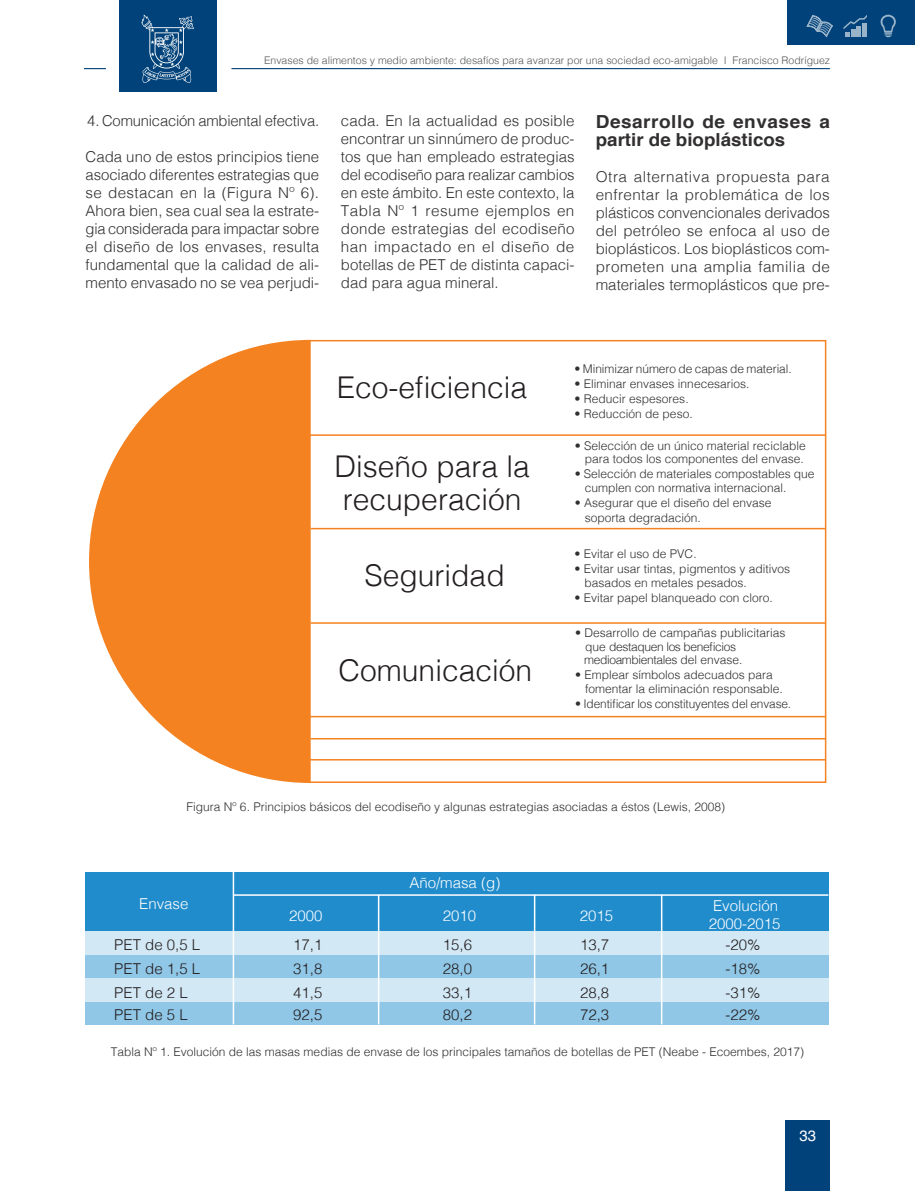
<style>
.page{position:relative;width:915px;height:1191px;background:#fff}
.page>*{position:absolute;margin:0;border:0;box-sizing:border-box;transform-origin:0 0}
.Titulo{font:300 30px/33px "Helvetica";color:#231f20}
.Subtitulos{font:700 18px/18px "Helvetica";color:#312f30;scale:1.06 1}
.contenidos{font:300 15px/18px "Helvetica";color:#312f30;text-align:justify}
.contenidos-2{font:300 15px "Helvetica";color:#231f20}
.contenidos-3{font:300 15px "Helvetica";color:#fff}
.t1{font:15px "Helvetica";color:#fff}
.Pie_de_Foto{font:300 12px "Helvetica";color:#312f30}
.Pie_de_Foto-2{font:300 12px "Helvetica";letter-spacing:-.03em;color:#312f30}
.Encabezado_texto{font:300 10.5px "Helvetica";color:#57585a}
</style>
<div class="page">
<hr style="left:231px;top:68px;width:598px;height:1px;background:#004279">
<svg style="left:84px;top:68px;width:22px;height:1px"></svg>
<div style="left:785px;top:1120px;width:44px;height:71px;background:#004279"></div>
<div style="left:119px;top:0;width:97px;height:91px;background:#004279"></div>
<div style="left:787px;top:0;width:127px;height:45px;background:#004279"></div>
<svg style="left:880px;top:15px;width:15px;height:22px"></svg>
<svg style="left:843px;top:16px;width:23px;height:21px"></svg>
<svg style="left:806px;top:15px;width:26px;height:23px"></svg>
<svg style="left:141px;top:15px;width:53px;height:68px"></svg>
<svg style="left:89px;top:340px;width:219px;height:443px;fill:#f58220"></svg>
<div style="left:86px;top:1001px;width:742px;height:23px;background:#90c6e6"></div>
<div style="left:86px;top:954px;width:742px;height:24px;background:#90c6e6"></div>
<div style="left:86px;top:871px;width:742px;height:50px;background:#218ccc"></div>
<div style="left:86px;top:978px;width:742px;height:23px;background:#d3e8f5"></div>
<div style="left:86px;top:873px;width:742px;height:58px;background:#218ccc"></div>
<div style="left:86px;top:931px;width:742px;height:23px;background:#d3e8f5"></div>
<hr style="left:232px;top:871px;width:2px;height:153px;background:#fff">
<hr style="left:233px;top:894px;width:595px;height:1px;background:#fff">
<hr style="left:378px;top:894px;width:1px;height:130px;background:#fff">
<hr style="left:533px;top:894px;width:2px;height:130px;background:#fff">
<hr style="left:660px;top:894px;width:2px;height:130px;background:#fff">
<div style="left:308px;top:340px;width:518px;height:443px;border:2px solid #f58220"></div>
<hr style="left:310px;top:434px;width:515px;height:2px;background:#f58220">
<hr style="left:310px;top:528px;width:515px;height:1px;background:#f58220">
<hr style="left:310px;top:622px;width:515px;height:2px;background:#f58220">
<hr style="left:310px;top:716px;width:515px;height:1px;background:#f58220">
<hr style="left:310px;top:738px;width:515px;height:1px;background:#f58220">
<hr style="left:310px;top:759px;width:515px;height:1px;background:#f58220">
<p class="Encabezado_texto" style="left:264px;top:51px;width:567px">Envases de alimentos y medio ambiente: desafíos para avanzar por una sociedad eco-amigable I Francisco Rodríguez</p>
<p class="contenidos" style="left:87px;top:110px;width:233px">4. Comunicación ambiental efectiva.</p>
<p class="contenidos" style="left:86px;top:146px;width:235px">Cada uno de estos principios tiene asociado diferentes estrategias que se destacan en la (Figura Nº 6).<br>Ahora bien, sea cual sea la estrate&shy;gia considerada para impactar sobre el diseño de los envases, resulta fundamental que la calidad de ali&shy;mento envasado no se vea perjudi-</p>
<p class="contenidos" style="left:341px;top:110px;width:235px">cada. En la actualidad es posible encontrar un sinnúmero de produc&shy;tos que han empleado estrategias del ecodiseño para realizar cambios en este ámbito. En este contexto, la Tabla Nº 1 resume ejemplos en donde estrategias del ecodiseño han impactado en el diseño de botellas de PET de distinta capaci&shy;dad para agua mineral.</p>
<p class="Subtitulos" style="left:595px;top:113px;width:222px">Desarrollo de envases a partir de bioplásticos</p>
<p class="contenidos" style="left:595px;top:167px;width:235px">Otra alternativa propuesta para enfrentar la problemática de los plásticos convencionales derivados del petróleo se enfoca al uso de bioplásticos. Los bioplásticos com&shy;prometen una amplia familia de materiales termoplásticos que pre-</p>
<p class="Titulo" style="left:337px;top:369px;width:192px">Eco-eficiencia</p>
<p class="Titulo" style="left:334px;top:447px;width:197px">Diseño para la recuperación</p>
<p class="Titulo" style="left:364px;top:557px;width:142px">Seguridad</p>
<p class="Titulo" style="left:338px;top:651px;width:195px">Comunicación</p>
<p class="Pie_de_Foto" style="left:574px;top:358px;width:218px">• Minimizar número de capas de material.</p>
<p class="Pie_de_Foto" style="left:574px;top:373px;width:176px">• Eliminar envases innecesarios.</p>
<p class="Pie_de_Foto" style="left:574px;top:388px;width:116px">• Reducir espesores.</p>
<p class="Pie_de_Foto" style="left:574px;top:403px;width:120px">• Reducción de peso.</p>
<p class="Pie_de_Foto" style="left:574px;top:435px;width:232px">• Selección de un único material reciclable</p>
<p class="Pie_de_Foto" style="left:584px;top:449px;width:220px">para todos los componentes del envase.</p>
<p class="Pie_de_Foto" style="left:574px;top:464px;width:241px">• Selección de materiales compostables que</p>
<p class="Pie_de_Foto" style="left:584px;top:477px;width:203px">cumplen con normativa internacional.</p>
<p class="Pie_de_Foto" style="left:574px;top:492px;width:198px">• Asegurar que el diseño del envase</p>
<p class="Pie_de_Foto" style="left:584px;top:507px;width:118px">soporta degradación.</p>
<p class="Pie_de_Foto" style="left:574px;top:544px;width:124px">• Evitar el uso de PVC.</p>
<p class="Pie_de_Foto" style="left:574px;top:559px;width:217px">• Evitar usar tintas, pigmentos y aditivos</p>
<p class="Pie_de_Foto" style="left:584px;top:572px;width:164px">basados en metales pesados.</p>
<p class="Pie_de_Foto" style="left:574px;top:587px;width:200px">• Evitar papel blanqueado con cloro.</p>
<p class="Pie_de_Foto" style="left:575px;top:623px;width:212px">• Desarrollo de campañas publicitarias</p>
<p class="Pie_de_Foto-2" style="left:585px;top:636px;width:152px">que destaquen los beneficios</p>
<p class="Pie_de_Foto-2" style="left:584px;top:650px;width:160px">medioambientales del envase.</p>
<p class="Pie_de_Foto" style="left:575px;top:665px;width:199px">• Emplear símbolos adecuados para</p>
<p class="Pie_de_Foto" style="left:585px;top:678px;width:199px">fomentar la eliminación responsable.</p>
<p class="Pie_de_Foto" style="left:575px;top:693px;width:217px">• Identificar los constituyentes del envase.</p>
<p class="Pie_de_Foto" style="left:186px;top:797px;width:540px">Figura Nº 6. Principios básicos del ecodiseño y algunas estrategias asociadas a éstos (Lewis, 2008)</p>
<p class="contenidos-3" style="left:139px;top:891px;width:51px">Envase</p>
<p class="contenidos-3" style="left:409px;top:870px;width:92px">Año/masa (g)</p>
<p class="contenidos-3" style="left:289px;top:903px;width:35px">2000</p>
<p class="contenidos-3" style="left:442px;top:903px;width:35px">2010</p>
<p class="contenidos-3" style="left:579px;top:903px;width:35px">2015</p>
<p class="contenidos-3" style="left:712px;top:892px;width:67px">Evolución</p>
<p class="contenidos-3" style="left:708px;top:910px;width:73px">2000-2015</p>
<p class="contenidos-2" style="left:114px;top:931px;width:87px">PET de 0,5 L</p>
<p class="contenidos-2" style="left:293px;top:931px;width:31px">17,1</p>
<p class="contenidos-2" style="left:442px;top:931px;width:31px">15,6</p>
<p class="contenidos-2" style="left:580px;top:931px;width:31px">13,7</p>
<p class="contenidos-2" style="left:725px;top:931px;width:37px">-20%</p>
<p class="contenidos-2" style="left:114px;top:955px;width:87px">PET de 1,5 L</p>
<p class="contenidos-2" style="left:293px;top:955px;width:31px">31,8</p>
<p class="contenidos-2" style="left:442px;top:955px;width:31px">28,0</p>
<p class="contenidos-2" style="left:580px;top:955px;width:31px">26,1</p>
<p class="contenidos-2" style="left:725px;top:955px;width:37px">-18%</p>
<p class="contenidos-2" style="left:114px;top:979px;width:75px">PET de 2 L</p>
<p class="contenidos-2" style="left:293px;top:979px;width:31px">41,5</p>
<p class="contenidos-2" style="left:442px;top:979px;width:31px">33,1</p>
<p class="contenidos-2" style="left:580px;top:979px;width:31px">28,8</p>
<p class="contenidos-2" style="left:725px;top:979px;width:37px">-31%</p>
<p class="contenidos-2" style="left:114px;top:1002px;width:75px">PET de 5 L</p>
<p class="contenidos-2" style="left:293px;top:1002px;width:31px">92,5</p>
<p class="contenidos-2" style="left:442px;top:1002px;width:31px">80,2</p>
<p class="contenidos-2" style="left:580px;top:1002px;width:31px">72,3</p>
<p class="contenidos-2" style="left:725px;top:1002px;width:37px">-22%</p>
<p class="Pie_de_Foto" style="left:111px;top:1041px;width:694px">Tabla Nº 1. Evolución de las masas medias de envase de los principales tamaños de botellas de PET (Neabe - Ecoembes, 2017)</p>
<p class="t1" style="left:799px;top:1123px;width:18px">33</p>
</div>
